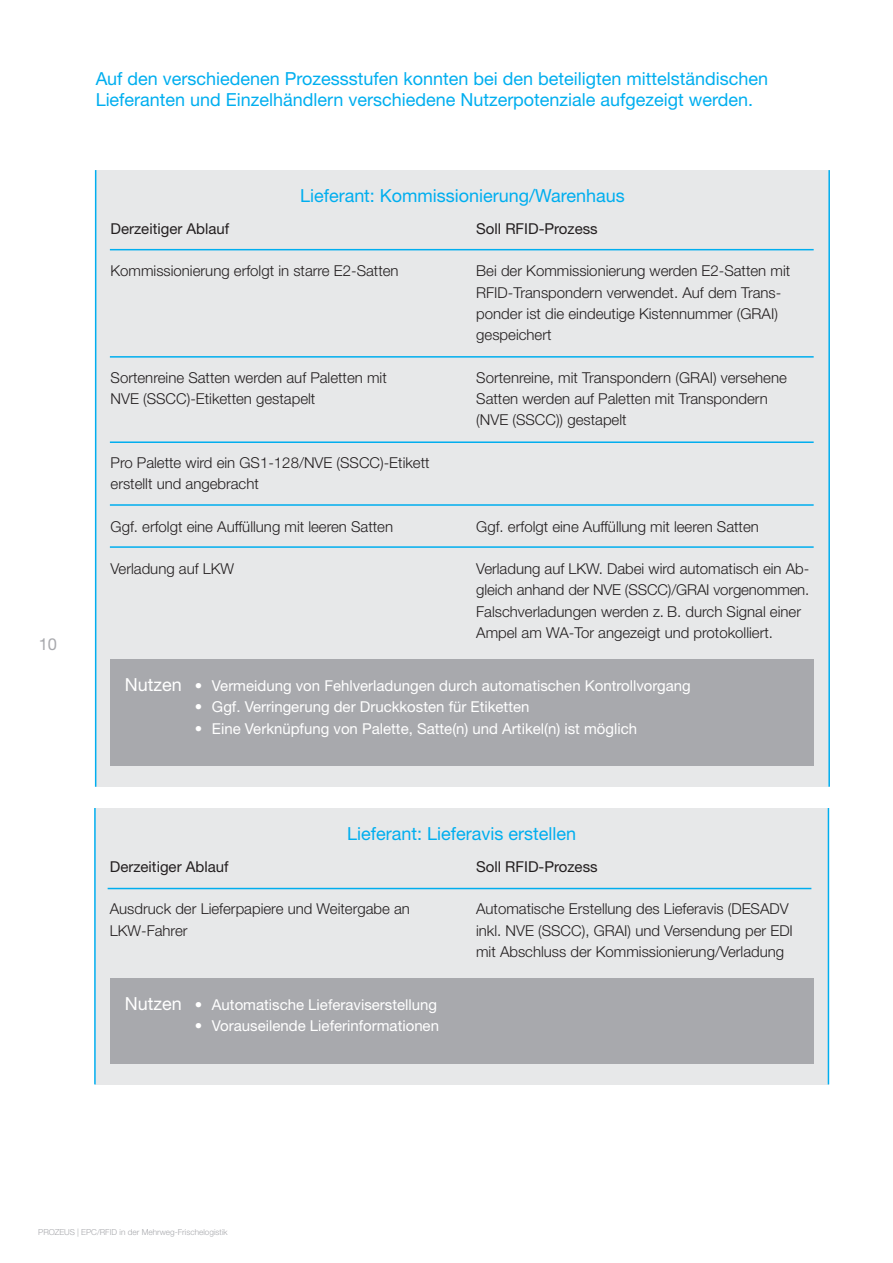
<style>
.page{position:relative;width:893px;height:1263px;background:#fff}
.page>*{position:absolute;margin:0;border:0;box-sizing:border-box;transform-origin:0 0}
.t1{font:18px/21.3px "Helvetica Neue";color:#00aeef}
.t2{font:16.5px "Helvetica Neue";color:#a8a9ad}
.t3{font:300 15px/21.3px "Helvetica Neue";color:#231f20}
.t4{font:15px "Helvetica Neue";color:#fff}
.t5{font:15px "Helvetica Neue";color:#231f20}
.t6{font:300 8.25px "Helvetica Neue";color:#a8a9ad}
.s1{font-size:18px}
</style>
<div class="page">
<div style="left:95px;top:808px;width:733px;height:276px;background:#e7e8e9"></div>
<div style="left:110px;top:978px;width:704px;height:85px;background:#a8a9ad"></div>
<div style="left:96px;top:170px;width:733px;height:617px;background:#e7e8e9"></div>
<div style="left:110px;top:659px;width:704px;height:106px;background:#a8a9ad"></div>
<hr style="left:95px;top:170px;width:1px;height:617px;background:#00aeef">
<hr style="left:828px;top:170px;width:2px;height:617px;background:#00aeef">
<hr style="left:94px;top:808px;width:2px;height:276px;background:#00aeef">
<hr style="left:828px;top:808px;width:1px;height:276px;background:#00aeef">
<hr style="left:110px;top:249px;width:704px;height:1px;background:#00aeef">
<hr style="left:110px;top:356px;width:704px;height:2px;background:#00aeef">
<hr style="left:110px;top:441px;width:704px;height:2px;background:#00aeef">
<hr style="left:110px;top:504px;width:704px;height:2px;background:#00aeef">
<hr style="left:110px;top:546px;width:704px;height:2px;background:#00aeef">
<hr style="left:108px;top:888px;width:703px;height:1px;background:#00aeef">
<p class="t1" style="left:96px;top:70px;width:674px">Auf den verschiedenen Prozessstufen konnten bei den beteiligten mittelständischen<br>Lieferanten und Einzelhändlern verschiedene Nutzerpotenziale aufgezeigt werden.</p>
<p class="t1" style="left:300px;top:187px;width:326px">Lieferant: Kommissionierung/Warenhaus</p>
<p class="t2" style="left:39px;top:638px;width:20px">10</p>
<p class="t5" style="left:111px;top:223px;width:120px">Derzeitiger Ablauf</p>
<p class="t3" style="left:111px;top:260px;width:290px">Kommissionierung erfolgt in starre E2-Satten</p>
<p class="t3" style="left:111px;top:366px;width:278px">Sortenreine Satten werden auf Paletten mit<br>NVE (SSCC)-Etiketten gestapelt</p>
<p class="t3" style="left:111px;top:451px;width:321px">Pro Palette wird ein GS1-128/NVE (SSCC)-Etikett erstellt und angebracht</p>
<p class="t3" style="left:111px;top:515px;width:284px">Ggf. erfolgt eine Auffüllung mit leeren Satten</p>
<p class="t3" style="left:111px;top:558px;width:125px">Verladung auf LKW</p>
<p class="t5" style="left:476px;top:223px;width:123px">Soll RFID-Prozess</p>
<p class="t3" style="left:476px;top:260px;width:315px">Bei der Kommissionierung werden E2-Satten mit RFID-Transpondern verwendet. Auf dem Trans&shy;ponder ist die eindeutige Kistennummer (GRAI) gespeichert</p>
<p class="t3" style="left:476px;top:366px;width:312px">Sortenreine, mit Transpondern (GRAI) versehene<br>Satten werden auf Paletten mit Transpondern (NVE (SSCC)) gestapelt</p>
<p class="t3" style="left:476px;top:515px;width:284px">Ggf. erfolgt eine Auffüllung mit leeren Satten</p>
<p class="t3" style="left:476px;top:558px;width:335px">Verladung auf LKW. Dabei wird automatisch ein Ab&shy;gleich anhand der NVE (SSCC)/GRAI vorgenommen.<br>Falschverladungen werden z. B. durch Signal einer Ampel am WA-Tor angezeigt und protokolliert.</p>
<p class="t4" style="left:125px;top:680px;width:567px"><span class="s1">Nutzen</span> • Vermeidung von Fehlverladungen durch automatischen Kontrollvorgang</p>
<p class="t4" style="left:195px;top:702px;width:336px">• Ggf. Verringerung der Druckkosten für Etiketten</p>
<p class="t4" style="left:195px;top:723px;width:444px">• Eine Verknüpfung von Palette, Satte(n) und Artikel(n) ist möglich</p>
<p class="t1" style="left:347px;top:825px;width:230px">Lieferant: Lieferavis erstellen</p>
<p class="t5" style="left:110px;top:861px;width:120px">Derzeitiger Ablauf</p>
<p class="t3" style="left:110px;top:898px;width:302px">Ausdruck der Lieferpapiere und Weitergabe an<br>LKW-Fahrer</p>
<p class="t4" style="left:125px;top:999px;width:314px"><span class="s1">Nutzen</span> • Automatische Lieferaviserstellung</p>
<p class="t4" style="left:195px;top:1020px;width:246px">• Vorauseilende Lieferinformationen</p>
<p class="t5" style="left:476px;top:861px;width:123px">Soll RFID-Prozess</p>
<p class="t3" style="left:476px;top:898px;width:318px">Automatische Erstellung des Lieferavis (DESADV inkl. NVE (SSCC), GRAI) und Versendung per EDI mit Abschluss der Kommissionierung/Verladung</p>
<p class="t6" style="left:38px;top:1227px;width:191px">PROZEUS | EPC/RFID in der Mehrweg-Frischelogistik</p>
</div>
